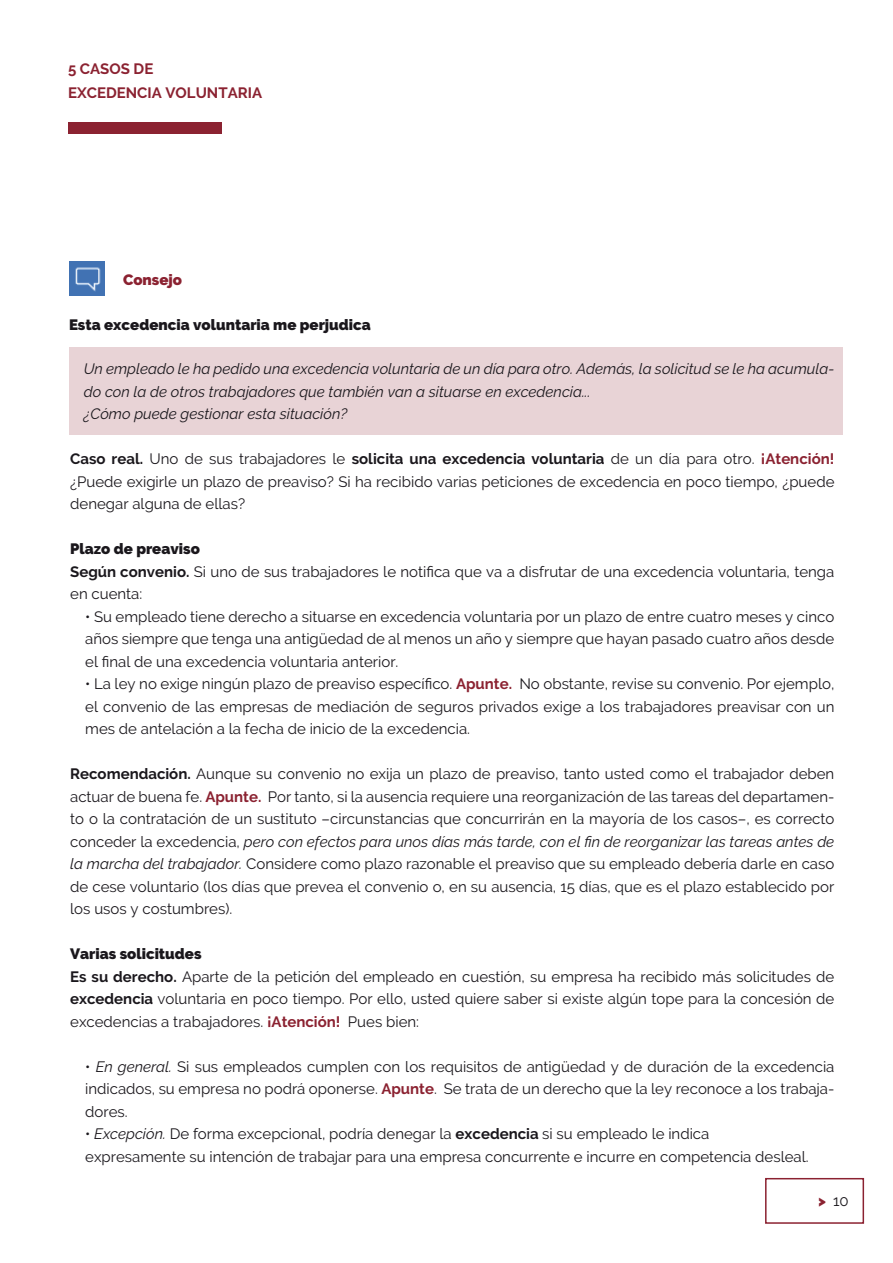
<style>
.page{position:relative;width:893px;height:1263px;background:#fff}
.page>*{position:absolute;margin:0;border:0;box-sizing:border-box;transform-origin:0 0}
.t1{font:15px/22.5px "Raleway";color:#1a171c;text-align:justify}
.t2{font:italic 15px/22.5px "Raleway";color:#1a171c}
.t3{font:900 15px "Raleway";color:#1a171c}
.t4{font:700 15px/24px "Raleway";color:#8b2231}
.t5{font:900 15px "Raleway";color:#8b2231}
.s1{font-weight:700}
.s2{font-weight:700;color:#8b2231}
.s3{font-weight:900}
.s4{font-style:italic}
.s5{font-weight:900;color:#8b2231}
</style>
<div class="page">
<div style="left:68px;top:122px;width:154px;height:12px;background:#8b2231"></div>
<div style="left:765px;top:1178px;width:99px;height:46px;border:2px solid #8b2231"></div>
<img style="left:69px;top:261px;width:35px;height:35px">
<div style="left:69px;top:347px;width:773px;height:88px;background:#e8d3d6"></div>
<p class="t4" style="left:68px;top:57px;width:196px">5 CASOS DE<br>EXCEDENCIA VOLUNTARIA</p>
<p class="t5" style="left:123px;top:271px;width:61px">Consejo</p>
<p class="t3" style="left:69px;top:316px;width:303px">Esta excedencia voluntaria me perjudica</p>
<p class="t2" style="left:84px;top:358px;width:752px">Un empleado le ha pedido una excedencia voluntaria de un día para otro. Además, la solicitud se le ha acumula&shy;do con la de otros trabajadores que también van a situarse en excedencia...<br>¿Cómo puede gestionar esta situación?</p>
<p class="t1" style="left:70px;top:448px;width:766px"><span class="s1">Caso real.</span> Uno de sus trabajadores le <span class="s1">solicita una excedencia voluntaria</span> de un día para otro. <span class="s2">¡Atención! </span>¿Puede exigirle un plazo de preaviso? Si ha recibido varias peticiones de excedencia en poco tiempo, ¿puede denegar alguna de ellas?</p>
<p class="t1" style="left:70px;top:538px;width:766px;text-align:left"><span class="s3">Plazo de preaviso<br></span><span class="s1">Según convenio.</span> Si uno de sus trabajadores le notifica que va a disfrutar de una excedencia voluntaria, tenga en cuenta:</p>
<p class="t1" style="left:85px;top:605px;width:751px">• Su empleado tiene derecho a situarse en excedencia voluntaria por un plazo de entre cuatro meses y cinco años siempre que tenga una antigüedad de al menos un año y siempre que hayan pasado cuatro años desde el final de una excedencia voluntaria anterior.</p>
<p class="t1" style="left:85px;top:673px;width:751px">• La ley no exige ningún plazo de preaviso específico. <span class="s2">Apunte.</span> No obstante, revise su convenio. Por ejemplo, el convenio de las empresas de mediación de seguros privados exige a los trabajadores preavisar con un mes de antelación a la fecha de inicio de la excedencia.</p>
<p class="t1" style="left:70px;top:763px;width:766px"><span class="s1">Recomendación.</span> Aunque su convenio no exija un plazo de preaviso, tanto usted como el trabajador deben actuar de buena fe. <span class="s2">Apunte.</span> Por tanto, si la ausencia requiere una reorganización de las tareas del departamen&shy;to o la contratación de un sustituto –circunstancias que concurrirán en la mayoría de los casos–, es correcto conceder la excedencia, <span class="s4">pero con efectos para unos días más tarde, con el fin de reorganizar las tareas antes de la marcha del trabajador.</span> Considere como plazo razonable el preaviso que su empleado debería darle en caso de cese voluntario (los días que prevea el convenio o, en su ausencia, 15 días, que es el plazo establecido por los usos y costumbres).</p>
<p class="t1" style="left:70px;top:943px;width:766px;text-align:left"><span class="s3">Varias solicitudes<br></span><span class="s1">Es su derecho.</span> Aparte de la petición del empleado en cuestión, su empresa ha recibido más solicitudes de <span class="s1">excedencia</span> voluntaria en poco tiempo. Por ello, usted quiere saber si existe algún tope para la concesión de excedencias a trabajadores. <span class="s2">¡Atención!</span> Pues bien:</p>
<p class="t1" style="left:85px;top:1055px;width:751px">• <span class="s4">En general.</span> Si sus empleados cumplen con los requisitos de antigüedad y de duración de la excedencia indicados, su empresa no podrá oponerse. <span class="s2">Apunte</span>. Se trata de un derecho que la ley reconoce a los trabaja&shy;dores.</p>
<p class="t1" style="left:85px;top:1123px;width:725px">• <span class="s4">Excepción.</span> De forma excepcional, podría denegar la <span class="s1">excedencia</span> si su empleado le indica expresamente su intención de trabajar para una empresa concurrente e incurre en competencia desleal.</p>
<p class="t1" style="left:818px;top:1189px;width:32px"><span class="s5">&gt;</span> 10</p>
</div>
